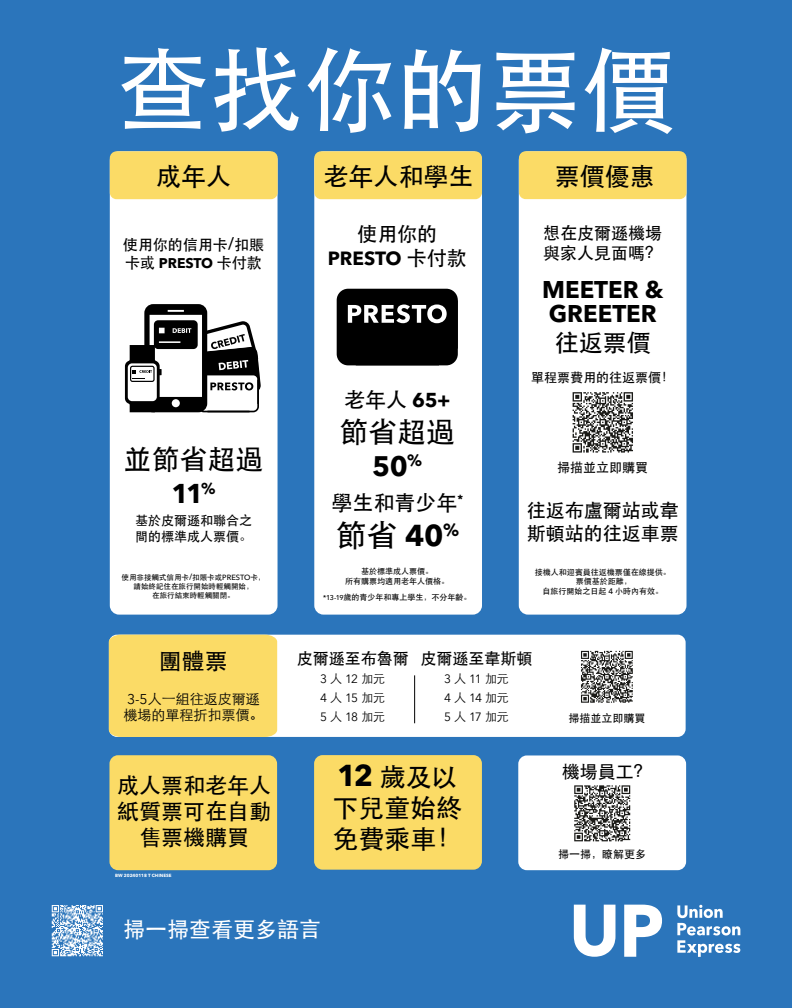
<style>
.page{position:relative;width:792px;height:1008px;background:#2b75bb}
.page>*{position:absolute;margin:0;border:0;box-sizing:border-box;transform-origin:0 0}
.t1{font:500 93px "ST Heiti SC";color:#fff}
.t2{font:500 31px "ST Heiti SC";color:#000}
.t3{font:700 30px "Avenir Next LT Pro";color:#000}
.t4{font:500 29px "ST Heiti SC";color:#000}
.t5{font:500 28px "ST Heiti SC";color:#000}
.t6{font:700 28px "Avenir Next LT Pro";color:#000}
.t7{font:700 27px "Avenir Next LT Pro";color:#000}
.t8{font:500 26px/31.2px "ST Heiti SC";color:#000}
.t9{font:500 25px "ST Heiti SC";color:#000}
.t10{font:700 24px/23.5px "Avenir Next LT Pro";color:#000}
.t11{font:500 24px "ST Heiti SC";color:#000}
.t12{font:500 23px "ST Heiti SC";color:#000}
.t13{font:500 22px/26.4px "ST Heiti SC";color:#000;text-align:center}
.t14{font:500 22px "ST Heiti SC";color:#fff}
.t15{font:500 21px "ST Heiti SC";color:#000}
.t16{font:500 20px "ST Heiti SC";color:#000}
.t17{font:500 19px/22.8px "ST Heiti SC";color:#000}
.t18{font:700 19px "Avenir Next LT Pro";color:#000}
.t19{font:500 18px "ST Heiti SC";color:#000}
.t20{font:500 17px/20.4px "ST Heiti SC";color:#000}
.t21{font:500 16px "ST Heiti SC";color:#000}
.t22{font:500 15px "ST Heiti SC";color:#000}
.t23{font:300 14px/16.2px "ST Heiti SC";color:#000}
.t24{font:700 14px "Avenir Next LT Pro";color:#000}
.t25{font:500 13px/15.6px "ST Heiti SC";color:#000}
.t26{font:300 12px/18.9px "ST Heiti SC";color:#000;text-align:justify}
.t27{font:700 11.65px "Avenir Next LT Pro";color:#000}
.t28{font:500 11px "ST Heiti SC";color:#000}
.t29{font:500 8px/9.6px "ST Heiti SC";color:#000;text-align:center}
.t30{font:500 7.5px/9px "ST Heiti SC";color:#000;text-align:center}
.t31{font:500 7px "Avenir Next LT Pro";color:#000}
.t32{font:700 4.5px "Avenir Next LT Pro";color:#fff}
.s1{font-family:"ST Heiti SC";font-weight:500;font-size:15px}
.s2{font-family:"Avenir Next LT Pro"}
.s3{font-family:"Avenir Next LT Pro";font-weight:400}
.s4{font-family:"ST Heiti SC";font-weight:500;font-size:20px}
.s5{font-family:"Avenir Next LT Pro";font-weight:700;font-size:20px}
.s6{font-family:"Avenir Next LT Pro";font-weight:700;font-size:30px}
</style>
<div class="page">
<div style="left:314px;top:151px;width:168px;height:464px;background:#fff;border-radius:9px"></div>
<div style="left:110px;top:151px;width:168px;height:464px;background:#fff;border-radius:9px"></div>
<div style="left:519px;top:151px;width:168px;height:464px;background:#fff;border-radius:9px"></div>
<div style="left:110px;top:151px;width:168px;height:48px;background:#fbdb66;border-radius:7px"></div>
<div style="left:314px;top:151px;width:168px;height:48px;background:#fbdb66;border-radius:7px"></div>
<div style="left:519px;top:151px;width:168px;height:48px;background:#fbdb66;border-radius:7px"></div>
<div style="left:314px;top:755px;width:168px;height:115px;background:#fbdb66;border-radius:9px"></div>
<div style="left:109px;top:755px;width:168px;height:115px;background:#fbdb66;border-radius:9px"></div>
<div style="left:518px;top:755px;width:168px;height:115px;background:#fff;border-radius:9px"></div>
<div style="left:109px;top:635px;width:577px;height:102px;background:#fff;border-radius:8px"></div>
<div style="left:109px;top:635px;width:168px;height:102px;background:#fbdb66"></div>
<svg style="left:125px;top:304px;width:136px;height:108px"></svg>
<svg style="left:337px;top:289px;width:121px;height:76px;background:#1c1c1c"></svg>
<hr style="left:414px;top:675px;width:1px;height:48px;background:#000">
<svg style="left:574px;top:905px;width:41px;height:52px"></svg>
<svg style="left:624px;top:905px;width:38px;height:52px"></svg>
<svg style="left:677px;top:905px;width:63px;height:52px"></svg>
<svg style="left:52px;top:905px;width:51px;height:51px"></svg>
<img style="left:574px;top:785px;width:57px;height:57px">
<svg style="left:574px;top:785px;width:56px;height:56px"></svg>
<img style="left:581px;top:650px;width:52px;height:1px">
<svg style="left:581px;top:651px;width:52px;height:52px"></svg>
<img style="left:572px;top:392px;width:1px;height:61px">
<svg style="left:573px;top:392px;width:60px;height:61px"></svg>
<h1 class="t1" style="left:117px;top:38px;width:559px">查找你的票價</h1>
<h3 class="t9" style="left:156px;top:162px;width:76px">成年人</h3>
<h3 class="t9" style="left:555px;top:162px;width:101px">票價優惠</h3>
<h3 class="t9" style="left:323px;top:162px;width:151px">老年人和學生</h3>
<h3 class="t22" style="left:123px;top:237px;width:143px">使用你的信用卡/扣賬</h3>
<h3 class="t24" style="left:125px;top:255px;width:138px"><span class="s1">卡或</span> PRESTO <span class="s1">卡付款</span></h3>
<h3 class="t5" style="left:124px;top:444px;width:141px">並節省超過</h3>
<h3 class="t7" style="left:172px;top:477px;width:45px">11<sup>%</sup></h3>
<h3 class="t25" style="left:135px;top:512px;width:118px">基於皮爾遜和聯合之間的標準成人票價。</h3>
<p class="t30" style="left:122px;top:572px;width:145px">使用非接觸式信用卡/扣賬卡或<span class="s2">PRESTO</span>卡，請始終記住在旅行開始時輕觸開始，<br>在旅行結束時輕觸關閉。</p>
<h3 class="t12" style="left:159px;top:648px;width:70px">團體票</h3>
<h3 class="t23" style="left:123px;top:689px;width:141px"><span class="s3">3-5</span>人一組往返皮爾遜機場的單程折扣票價。</h3>
<h3 class="t13" style="left:117px;top:771px;width:155px">成人票和老年人紙質票可在自動售票機購買</h3>
<p class="t32" style="left:115px;top:872px;width:58px">BW 20240118 T CHINESE</p>
<h3 class="t16" style="left:357px;top:223px;width:81px">使用你的</h3>
<h3 class="t18" style="left:328px;top:247px;width:140px">PRESTO <span class="s4">卡付款</span></h3>
<h3 class="t15" style="left:344px;top:388px;width:108px">老年人 <span class="s5">65+</span></h3>
<h3 class="t4" style="left:339px;top:416px;width:117px">節省超過</h3>
<h3 class="t6" style="left:372px;top:449px;width:51px">50<sup>%</sup></h3>
<h3 class="t15" style="left:331px;top:491px;width:127px">學生和青少年</h3>
<h2 class="t2" style="left:336px;top:518px;width:125px">節省 <span class="s6">40</span><sup>%</sup></h2>
<p class="t29" style="left:345px;top:566px;width:105px">基於標準成人票價。<br>所有購票均適用老年人價格。</p>
<p class="t29" style="left:343px;top:592px;width:129px">歲的青少年和專上學生，不分年齡。</p>
<h3 class="t27" style="left:457px;top:492px;width:7px">*</h3>
<p class="t31" style="left:323px;top:593px;width:22px">*13-19</p>
<h3 class="t20" style="left:543px;top:222px;width:120px">想在皮爾遜機場與家人見面嗎?</h3>
<h3 class="t10" style="left:542px;top:278px;width:123px">MEETER &amp;<br>GREETER</h3>
<h3 class="t11" style="left:555px;top:329px;width:97px">往返票價</h3>
<h3 class="t25" style="left:531px;top:369px;width:144px">單程票費用的往返票價!</h3>
<h3 class="t25" style="left:557px;top:459px;width:92px">掃描並立即購買</h3>
<h3 class="t17" style="left:527px;top:498px;width:153px">往返布盧爾站或韋斯頓站的往返車票</h3>
<p class="t29" style="left:535px;top:567px;width:137px">接機人和迎賓員往返機票僅在線提供。票價基於距離，<br>自旅行開始之日起 <span class="s2">4</span> 小時內有效。</p>
<h3 class="t21" style="left:297px;top:650px;width:113px">皮爾遜至布魯爾</h3>
<h3 class="t26" style="left:320px;top:668px;width:67px">人<span class="s3">3 12</span> 加元<br>人<span class="s3">4 15</span> 加元<br>人<span class="s3">5 18</span> 加元</h3>
<h3 class="t21" style="left:421px;top:650px;width:113px">皮爾遜至韋斯頓</h3>
<h3 class="t26" style="left:444px;top:668px;width:66px">人<span class="s3">3 11</span> 加元<br>人<span class="s3">4 14</span> 加元</h3>
<h3 class="t26" style="left:444px;top:706px;width:66px">人<span class="s3">5 17</span> 加元</h3>
<h3 class="t3" style="left:337px;top:757px;width:38px">12</h3>
<h3 class="t8" style="left:333px;top:792px;width:131px">下兒童始終免費乘車!</h3>
<h3 class="t8" style="left:380px;top:760px;width:79px">歲及以</h3>
<h3 class="t28" style="left:568px;top:712px;width:78px">掃描並立即購買</h3>
<h3 class="t19" style="left:562px;top:761px;width:91px">機場員工?</h3>
<h3 class="t28" style="left:558px;top:848px;width:89px">掃一掃，瞭解更多</h3>
<h3 class="t14" style="left:123px;top:917px;width:200px">掃一掃查看更多語言</h3>
</div>
